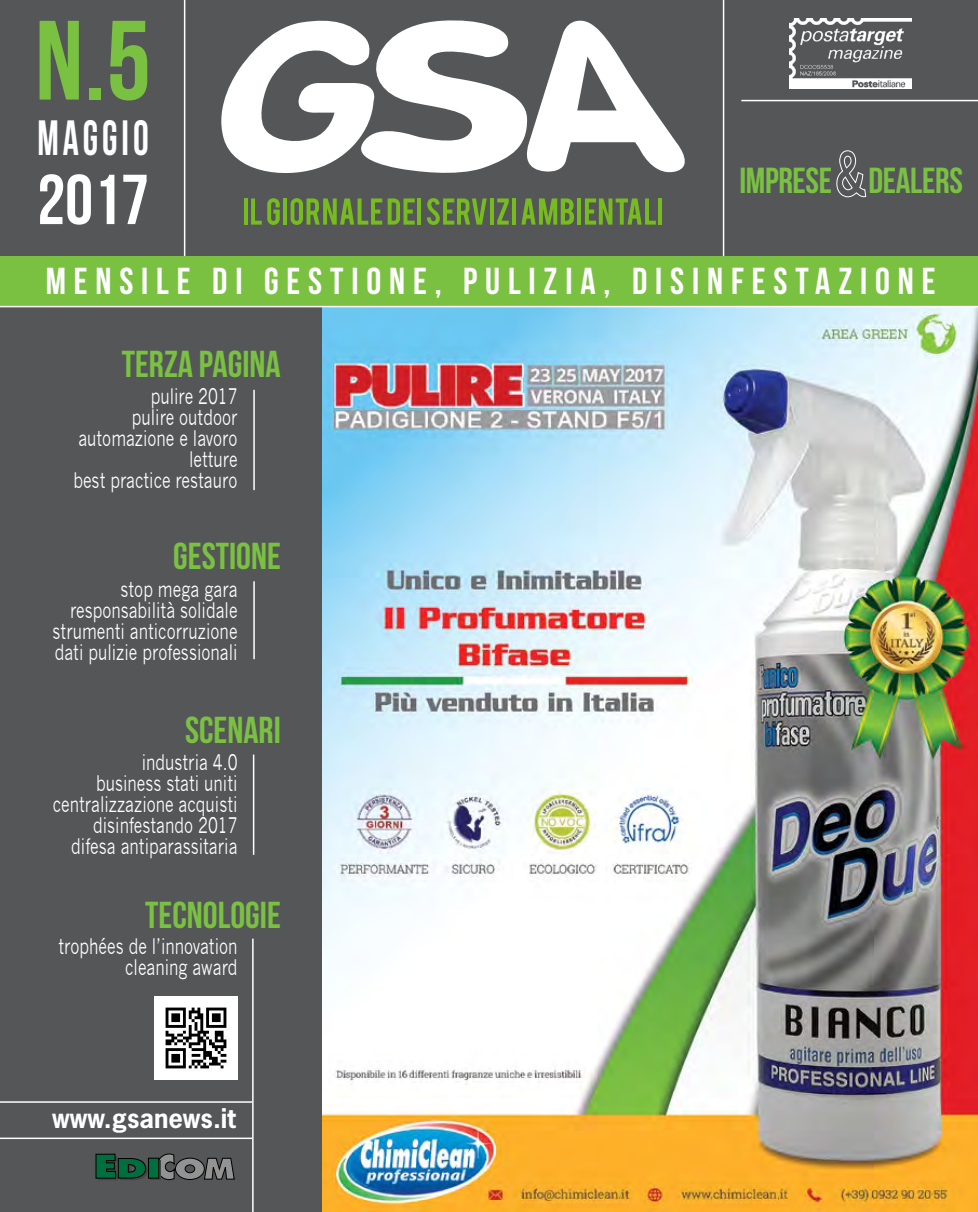
<style>
.page{position:relative;width:978px;height:1212px;background:#545658}
.page>*{position:absolute;margin:0;border:0;box-sizing:border-box;transform-origin:0 0}
.t1{font:112.5px "Bebas Neue";color:#7ac142}
.t2{font:70.5px "Bebas Neue";color:#fff}
.t3{font:49.5px "Bebas Neue";letter-spacing:.1em;color:#fff;scale:.8 1}
.t4{font:37.5px "Bebas Neue";letter-spacing:.21em;color:#fff}
.t5{font:37.5px "Bebas Neue";color:#7ac142}
.t6{font:36.15px "Bebas Neue";letter-spacing:-.01em;color:#7ac142}
.t7{font:700 25.5px "News Gothic";color:#fff}
.t8{font:21px/21px "News Gothic";color:#fff;text-align:right;scale:.75 1}
</style>
<div class="page">
<svg style="left:221px;top:20px;width:464px;height:153px"></svg>
<hr style="left:244px;top:198px;width:4px;height:27px;background:#77bc1f">
<svg style="left:251px;top:198px;width:29px;height:27px"></svg>
<hr style="left:283px;top:198px;width:4px;height:27px;background:#77bc1f">
<svg style="left:291px;top:198px;width:91px;height:27px"></svg>
<svg style="left:388px;top:198px;width:27px;height:27px"></svg>
<hr style="left:417px;top:198px;width:4px;height:27px;background:#77bc1f">
<svg style="left:427px;top:198px;width:60px;height:27px"></svg>
<hr style="left:490px;top:198px;width:4px;height:27px;background:#77bc1f">
<svg style="left:497px;top:198px;width:12px;height:27px"></svg>
<hr style="left:512px;top:198px;width:4px;height:27px;background:#77bc1f">
<svg style="left:521px;top:198px;width:53px;height:27px"></svg>
<hr style="left:577px;top:198px;width:4px;height:27px;background:#77bc1f">
<svg style="left:585px;top:198px;width:71px;height:27px"></svg>
<hr style="left:658px;top:198px;width:4px;height:27px;background:#77bc1f">
<hr style="left:723px;top:0;width:1px;height:281px;background:#fff">
<img style="left:789px;top:19px;width:123px;height:70px">
<hr style="left:184px;top:0;width:1px;height:281px;background:#fff">
<img style="left:323px;top:307px;width:655px;height:905px">
<div style="left:0;top:256px;width:978px;height:50px;background:#7ac142"></div>
<svg style="left:836px;top:150px;width:31px;height:48px"></svg>
<hr style="left:741px;top:100px;width:237px;height:1px;background:#fff">
<svg style="left:157px;top:1153px;width:78px;height:27px"></svg>
<svg style="left:151px;top:1160px;width:10px;height:20px"></svg>
<svg style="left:96px;top:1154px;width:52px;height:26px"></svg>
<div style="left:148px;top:1158px;width:11px;height:20px;background:#006f3f"></div>
<div style="left:148px;top:1158px;width:11px;height:20px;border:1px solid #000"></div>
<img style="left:154px;top:996px;width:84px;height:84px">
<hr style="left:0;top:1101px;width:252px;height:2px;background:#fff">
<hr style="left:0;top:1137px;width:252px;height:2px;background:#fff">
<hr style="left:0;top:306px;width:978px;height:1px;background:#fff">
<hr style="left:253px;top:390px;width:2px;height:100px;background:#fff">
<hr style="left:253px;top:581px;width:2px;height:78px;background:#fff">
<hr style="left:253px;top:754px;width:1px;height:101px;background:#fff">
<hr style="left:252px;top:938px;width:2px;height:274px;background:#fff">
<h1 class="t1" style="left:35px;top:-1px;width:117px">N.5</h1>
<h3 class="t3" style="left:37px;top:111px;width:141px">MAGGIO</h3>
<h2 class="t2" style="left:37px;top:161px;width:113px">2017</h2>
<h3 class="t6" style="left:739px;top:161px;width:225px">IMPRESE DEALERS</h3>
<h3 class="t4" style="left:46px;top:260px;width:891px">MENSILE DI GESTIONE, PULIZIA, DISINFESTAZIONE</h3>
<h3 class="t5" style="left:122px;top:343px;width:161px">TERZA PAGINA</h3>
<p class="t8" style="left:73px;top:386px;width:220px">pulire 2017<br>pulire outdoor automazione e lavoro letture<br>best practice restauro</p>
<h3 class="t5" style="left:173px;top:535px;width:109px">GESTIONE</h3>
<p class="t8" style="left:53px;top:579px;width:248px">stop mega gara responsabilità solidale strumenti anticorruzione dati pulizie professionali</p>
<h3 class="t5" style="left:185px;top:709px;width:97px">SCENARI</h3>
<p class="t8" style="left:53px;top:752px;width:248px">industria 4.0<br>business stati uniti centralizzazione acquisti disinfestando 2017 difesa antiparassitaria</p>
<h3 class="t5" style="left:145px;top:894px;width:137px">TECNOLOGIE</h3>
<p class="t8" style="left:58px;top:936px;width:240px">trophées de l’innovation cleaning award</p>
<p class="t7" style="left:52px;top:1101px;width:185px">www.gsanews.it</p>
</div>
